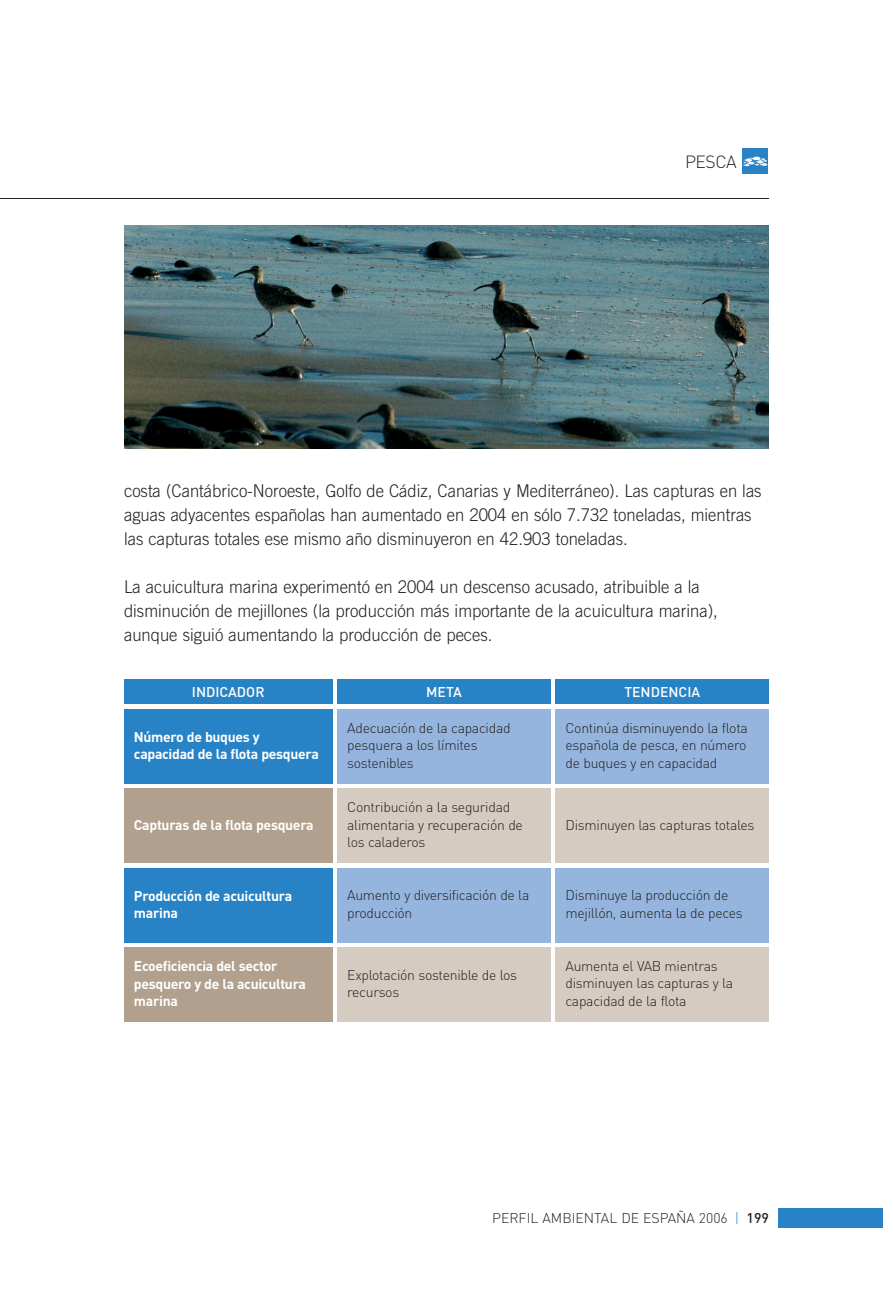
<style>
.page{position:relative;width:893px;height:1290px;background:#fff}
.page>*{position:absolute;margin:0;border:0;box-sizing:border-box;transform-origin:0 0}
.t1{font:300 17.5px/23.8px "Trade Gothic";color:#231f20;scale:.95 1}
.t2{font:300 17.5px "DIN";letter-spacing:-.025em;color:#231f20}
.t3{font:300 14px/17.5px "DIN";letter-spacing:-.02em;color:#231f20}
.t4{font:700 14px/17.5px "DIN";letter-spacing:-.02em;color:#fff}
.t5{font:300 14px "DIN";color:#231f20}
.t6{font:500 14px "DIN";color:#fff}
.s1{color:#2783c5}
.s2{font-weight:500}
</style>
<div class="page">
<img style="left:124px;top:225px;width:645px;height:223px">
<div style="left:779px;top:1208px;width:104px;height:20px;background:#2783c5"></div>
<img style="left:742px;top:148px;width:25px;height:25px">
<hr style="left:0;top:198px;width:769px;height:1px;background:#231f20">
<div style="left:124px;top:679px;width:208px;height:25px;background:#2783c5"></div>
<div style="left:124px;top:709px;width:208px;height:75px;background:#2783c5"></div>
<div style="left:337px;top:709px;width:214px;height:75px;background:#95b5de"></div>
<div style="left:556px;top:709px;width:213px;height:75px;background:#95b5de"></div>
<div style="left:124px;top:788px;width:208px;height:75px;background:#b1a08e"></div>
<div style="left:337px;top:788px;width:214px;height:75px;background:#d5cbc0"></div>
<div style="left:556px;top:788px;width:213px;height:75px;background:#d5cbc0"></div>
<div style="left:124px;top:868px;width:208px;height:74px;background:#2783c5"></div>
<div style="left:337px;top:868px;width:214px;height:74px;background:#95b5de"></div>
<div style="left:556px;top:868px;width:213px;height:74px;background:#95b5de"></div>
<div style="left:124px;top:947px;width:208px;height:75px;background:#b1a08e"></div>
<div style="left:337px;top:947px;width:214px;height:75px;background:#d5cbc0"></div>
<div style="left:556px;top:947px;width:213px;height:75px;background:#d5cbc0"></div>
<div style="left:337px;top:679px;width:214px;height:25px;background:#2783c5"></div>
<div style="left:556px;top:679px;width:213px;height:25px;background:#2783c5"></div>
<p class="t2" style="left:685px;top:156px;width:53px">PESCA</p>
<p class="t1" style="left:124px;top:481px;width:673px">costa (Cantábrico-Noroeste, Golfo de Cádiz, Canarias y Mediterráneo). Las capturas en las aguas adyacentes españolas han aumentado en 2004 en sólo 7.732 toneladas, mientras las capturas totales ese mismo año disminuyeron en 42.903 toneladas.</p>
<p class="t1" style="left:124px;top:576px;width:627px">La acuicultura marina experimentó en 2004 un descenso acusado, atribuible a la disminución de mejillones (la producción más importante de la acuicultura marina), aunque siguió aumentando la producción de peces.</p>
<p class="t6" style="left:192px;top:687px;width:74px">INDICADOR</p>
<p class="t4" style="left:134px;top:730px;width:186px">Número de buques y capacidad de la flota pesquera</p>
<p class="t3" style="left:347px;top:720px;width:165px">Adecuación de la capacidad pesquera a los límites sostenibles</p>
<p class="t3" style="left:566px;top:720px;width:184px;text-align:justify">Continúa disminuyendo la flota española de pesca, en número de buques y en capacidad</p>
<p class="t6" style="left:426px;top:687px;width:37px">META</p>
<p class="t6" style="left:624px;top:687px;width:77px">TENDENCIA</p>
<p class="t4" style="left:134px;top:818px;width:181px">Capturas de la flota pesquera</p>
<p class="t3" style="left:347px;top:800px;width:177px">Contribución a la seguridad alimentaria y recuperación de los caladeros</p>
<p class="t3" style="left:566px;top:817px;width:190px">Disminuyen las capturas totales</p>
<p class="t4" style="left:134px;top:888px;width:160px">Producción de acuicultura marina</p>
<p class="t3" style="left:347px;top:888px;width:184px">Aumento y diversificación de la producción</p>
<p class="t3" style="left:566px;top:888px;width:179px">Disminuye la producción de mejillón, aumenta la de peces</p>
<p class="t4" style="left:134px;top:959px;width:174px">Ecoeficiencia del sector pesquero y de la acuicultura marina</p>
<p class="t3" style="left:347px;top:967px;width:171px">Explotación sostenible de los recursos</p>
<p class="t3" style="left:566px;top:958px;width:169px">Aumenta el VAB mientras disminuyen las capturas y la capacidad de la flota</p>
<p class="t5" style="left:492px;top:1213px;width:278px">PERFIL AMBIENTAL DE ESPAÑA 2006 <span class="s1">|</span> <span class="s2">199</span></p>
</div>
